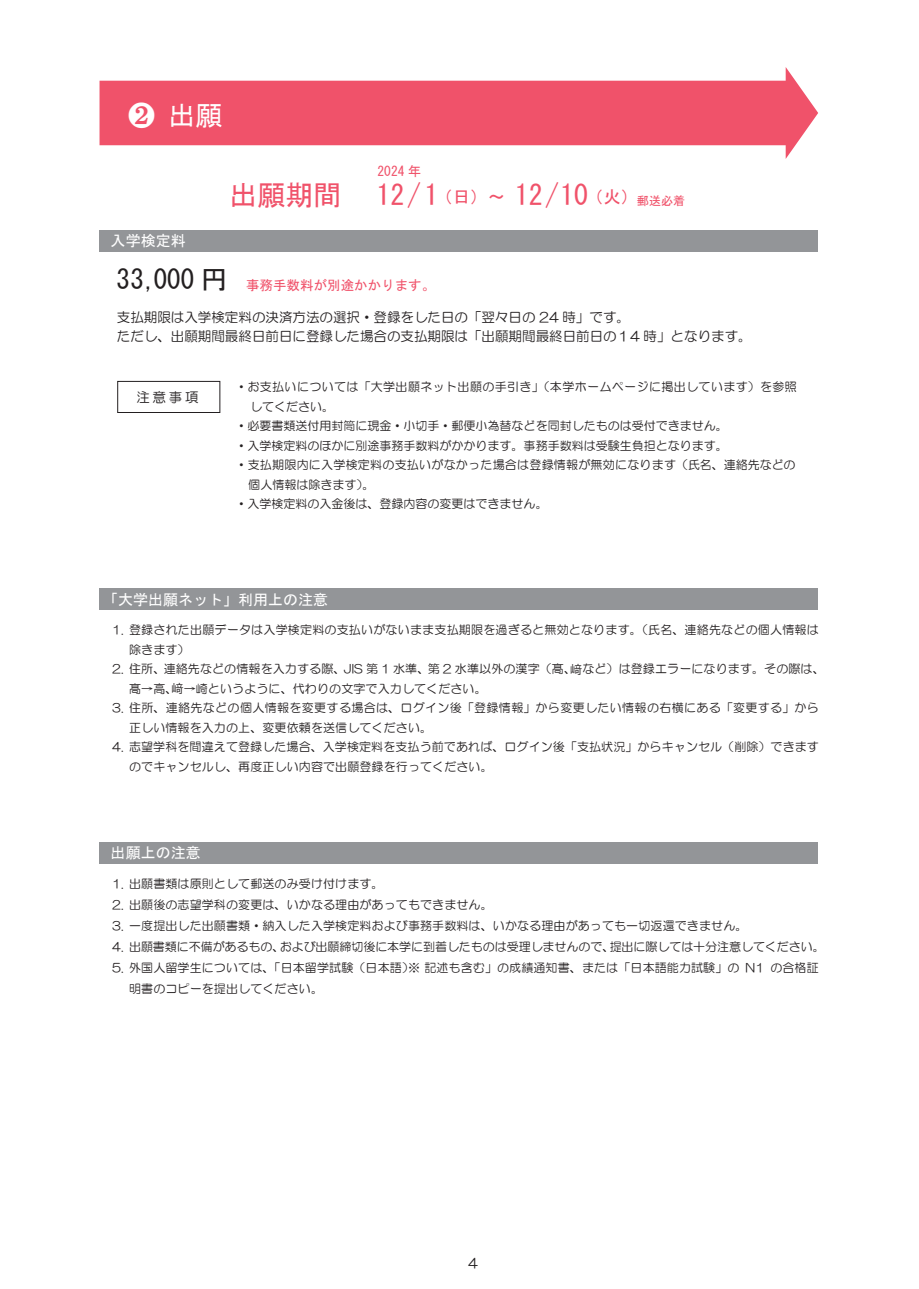
<style>
.page{position:relative;width:919px;height:1289px;background:#fff}
.page>*{position:absolute;margin:0;border:0;box-sizing:border-box;transform-origin:0 0}
.t1{font:27.9px "MS Gothic";color:#f0526a}
.t2{font:27px "MS Gothic";color:#231f20}
.t3{font:27px "MS Gothic";color:#fff}
.t4{font:15px "MS Gothic";color:#fff}
.t5{font:13.5px/19.5px "HG Maru Gothic MPRO";color:#231f20}
.t6{font:13.5px "MS Gothic";color:#f0526a}
.t7{font:12px/21px "HG Maru Gothic MPRO";letter-spacing:.01em;color:#231f20}
.t8{font:12px "HG Maru Gothic MPRO";letter-spacing:.03em;color:#231f20}
.t9{font:12px "MS Gothic";color:#f0526a}
.s1{font-size:17.55px}
.s2{font-family:"Koz Go Pr 6 N"}
</style>
<div class="page">
<div style="left:99px;top:230px;width:719px;height:21px;background:#939598"></div>
<div style="left:99px;top:588px;width:719px;height:22px;background:#939598"></div>
<div style="left:99px;top:842px;width:719px;height:21px;background:#939598"></div>
<svg style="left:99px;top:67px;width:719px;height:92px;fill:#f0526a"></svg>
<div style="left:117px;top:381px;width:103px;height:32px;border:1px solid #231f20"></div>
<h2 class="t3" style="left:128px;top:101px;width:96px">❷ 出願</h2>
<p class="t6" style="left:377px;top:164px;width:45px">2024 年</p>
<h1 class="t1" style="left:229px;top:181px;width:410px">出願期間<span class="s1">　　</span>12/1<span class="s1">（日）～</span> 12/10<span class="s1">（火）</span></h1>
<p class="t4" style="left:111px;top:233px;width:76px">入学検定料</p>
<h2 class="t2" style="left:116px;top:266px;width:113px">33,000 円</h2>
<p class="t6" style="left:246px;top:278px;width:191px">事務手数料が別途かかります。</p>
<p class="t9" style="left:637px;top:195px;width:49px">郵送必着</p>
<p class="t5" style="left:117px;top:307px;width:636px">支払期限は入学検定料の決済方法の選択・登録をした日の「翌々日の 24 時」です。<br>ただし、出願期間最終日前日に登録した場合の支払期限は「出願期間最終日前日の１4 時」となります。</p>
<p class="t5" style="left:136px;top:387px;width:64px">注意事項</p>
<p class="t8" style="left:235px;top:381px;width:563px">・お支払いについては「大学出願ネット出願の手引き」（本学ホームページに掲出しています）を参照</p>
<p class="t7" style="left:250px;top:396px;width:85px">してください。</p>
<p class="t7" style="left:235px;top:415px;width:493px">・必要書類送付用封筒に現金・小切手・郵便小為替などを同封したものは受付できません。</p>
<p class="t7" style="left:235px;top:435px;width:493px">・入学検定料のほかに別途事務手数料がかかります。事務手数料は受験生負担となります。</p>
<p class="t7" style="left:235px;top:454px;width:561px">・支払期限内に入学検定料の支払いがなかった場合は登録情報が無効になります（氏名、連絡先などの</p>
<p class="t7" style="left:248px;top:474px;width:127px">個人情報は除きます）。</p>
<p class="t7" style="left:235px;top:493px;width:313px">・入学検定料の入金後は、登録内容の変更はできません。</p>
<p class="t4" style="left:103px;top:592px;width:226px">「大学出願ネット」利用上の注意</p>
<p class="t7" style="left:129px;top:620px;width:697px;line-height:19.5px">登録された出願データは入学検定料の支払いがないまま支払期限を過ぎると無効となります。（氏名、連絡先などの個人情報は除きます）<br>住所、連絡先などの情報を入力する際、JIS 第 1 水準、第 2 水準以外の漢字（髙、<span class="s2">﨑</span>など）は登録エラーになります。その際は、髙→高、<span class="s2">﨑</span>→崎というように、代わりの文字で入力してください。<br>住所、連絡先などの個人情報を変更する場合は、ログイン後「登録情報」から変更したい情報の右横にある「変更する」から正しい情報を入力の上、変更依頼を送信してください。<br>志望学科を間違えて登録した場合、入学検定料を支払う前であれば、ログイン後「支払状況」からキャンセル（削除）できますのでキャンセルし、再度正しい内容で出願登録を行ってください。</p>
<p class="t7" style="left:112px;top:619px;width:13px">1.</p>
<p class="t7" style="left:112px;top:658px;width:13px">2.</p>
<p class="t7" style="left:112px;top:697px;width:13px">3.</p>
<p class="t7" style="left:112px;top:736px;width:13px">4.</p>
<p class="t4" style="left:111px;top:845px;width:91px">出願上の注意</p>
<p class="t7" style="left:129px;top:873px;width:697px">出願書類は原則として郵送のみ受け付けます。<br>出願後の志望学科の変更は、いかなる理由があってもできません。<br>一度提出した出願書類・納入した入学検定料および事務手数料は、いかなる理由があっても一切返還できません。<br>出願書類に不備があるもの、および出願締切後に本学に到着したものは受理しませんので、提出に際しては十分注意してください。外国人留学生については、「日本留学試験（日本語）※ 記述も含む」の成績通知書、または「日本語能力試験」の N1 の合格証明書のコピーを提出してください。</p>
<p class="t7" style="left:112px;top:873px;width:13px;text-align:justify">1.<br>2.<br>3.<br>4.<br>5.</p>
<p class="t5" style="left:468px;top:1252px;width:12px">4</p>
</div>
